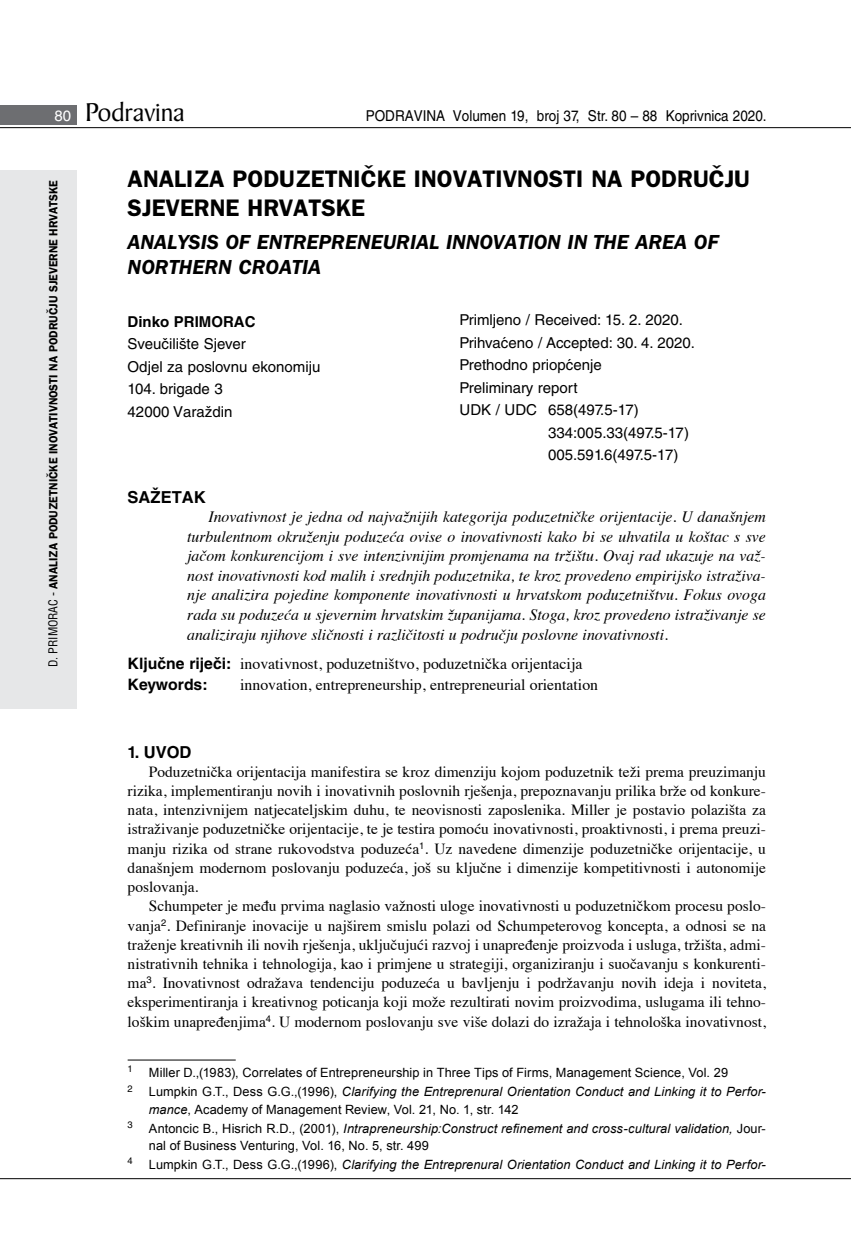
<style>
.page{position:relative;width:851px;height:1234px;background:#fff}
.page>*{position:absolute;margin:0;border:0;box-sizing:border-box;transform-origin:0 0}
.t1{font:27.6px "Baker Signet BT";color:#000}
.t2{font:600 24px/28.8px "ITC Franklin Gothic Skin 29";color:#000}
.t3{font:italic 600 21px/25.2px "ITC Franklin Gothic Skin 29";color:#000}
.t4{font:700 16.5px "Helvetica LT Skin 29";color:#000}
.t5{font:italic 15.75px/19.5px "Times";color:#000;text-align:justify}
.t6{font:15.75px "Times";color:#000}
.t7{font:700 15.75px "Helvetica LT Skin 29";color:#000}
.t8{font:15.45px/19.2px "Times";color:#000;text-align:justify}
.t9{font:15px/22.5px "Helvetica LT Skin 29";color:#000}
.t10{font:15px "Helvetica LT Skin 29";color:#000;scale:.9 1}
.t11{font:700 15px "Helvetica LT Skin 29";color:#000}
.t12{font:12.75px/17.1px "Arial";letter-spacing:.01em;color:#000}
.t13{font:italic 12.75px "Arial";letter-spacing:.01em;color:#000}
.t14{font:600 12px "ITC Franklin Gothic Skin 29";letter-spacing:-.005em;color:#000;scale:.95 1}
.t15{font:9.45px "Helvetica LT Skin 29";color:#000}
.s1{font-family:"Helvetica LT Skin 29";font-size:15px;color:#fff}
.s2{font-family:"Helvetica LT Skin 29";font-weight:400;font-stretch:condensed}
.s3{font-family:"Helvetica LT Skin 29";font-weight:700}
.s4{font-style:italic}
.s5{font-style:normal}
</style>
<div class="page">
<div style="left:0;top:170px;width:77px;height:538px;background:#e6e7e8"></div>
<div style="left:0;top:105px;width:77px;height:19px;background:#6d6e71"></div>
<hr style="left:0;top:127px;width:850px;height:1px;background:#000">
<hr style="left:0;top:1177px;width:850px;height:1px;background:#000">
<hr style="left:128px;top:1059px;width:108px;height:1px;background:#000">
<h1 class="t1" style="left:55px;top:95px;width:131px"><span class="s1">80</span> Podravina</h1>
<p class="t10" style="left:365px;top:107px;width:447px">PODRAVINA Volumen 19, broj 37, Str. 80 – 88 Koprivnica 2020.</p>
<p class="t14" style="left:46px;top:667px;width:514px;rotate:-90deg"><span class="s2">D. PRIMORAC -</span> ANALIZA PODUZETNIČKE INOVATIVNOSTI NA PODRUČJU SJEVERNE HRVATSKE</p>
<h2 class="t2" style="left:128px;top:164px;width:624px">ANALIZA PODUZETNIČKE INOVATIVNOSTI NA PODRUČJU<br>SJEVERNE HRVATSKE</h2>
<h3 class="t3" style="left:128px;top:230px;width:592px">ANALYSIS OF ENTREPRENEURIAL INNOVATION IN THE AREA OF<br>NORTHERN CROATIA</h3>
<p class="t11" style="left:128px;top:312px;width:129px">Dinko PRIMORAC</p>
<p class="t9" style="left:128px;top:332px;width:194px">Sveučilište Sjever<br>Odjel za poslovnu ekonomiju<br>104. brigade 3<br>42000 Varaždin</p>
<p class="t9" style="left:459px;top:308px;width:225px">Primljeno / Received: 15. 2. 2020.</p>
<p class="t9" style="left:459px;top:331px;width:237px">Prihvaćeno / Accepted: 30. 4. 2020.</p>
<p class="t9" style="left:459px;top:353px;width:144px">Prethodno priopćenje</p>
<p class="t9" style="left:459px;top:376px;width:120px">Preliminary report</p>
<p class="t9" style="left:459px;top:398px;width:181px">UDK / UDC 658(497.5-17)</p>
<p class="t9" style="left:548px;top:421px;width:142px">334:005.33(497.5-17)</p>
<p class="t9" style="left:548px;top:443px;width:132px">005.591.6(497.5-17)</p>
<p class="t4" style="left:128px;top:487px;width:79px">SAŽETAK</p>
<p class="t5" style="left:187px;top:506px;width:580px;text-indent:21px">Inovativnost je jedna od najvažnijih kategorija poduzetničke orijentacije. U današnjem turbulentnom okruženju poduzeća ovise o inovativnosti kako bi se uhvatila u koštac s sve jačom konkurencijom i sve intenzivnijim promjenama na tržištu. Ovaj rad ukazuje na važ&shy;nost inovativnosti kod malih i srednjih poduzetnika, te kroz provedeno empirijsko istraživa&shy;nje analizira pojedine komponente inovativnosti u hrvatskom poduzetništvu. Fokus ovoga rada su poduzeća u sjevernim hrvatskim županijama. Stoga, kroz provedeno istraživanje se analiziraju njihove sličnosti i različitosti u području poslovne inovativnosti.</p>
<p class="t6" style="left:128px;top:649px;width:456px"><span class="s3">Ključne riječi:</span> inovativnost, poduzetništvo, poduzetnička orijentacija</p>
<p class="t7" style="left:128px;top:674px;width:81px">Keywords:</p>
<p class="t6" style="left:240px;top:669px;width:359px">innovation, entrepreneurship, entrepreneurial orientation</p>
<p class="t4" style="left:128px;top:741px;width:65px">1. UVOD</p>
<p class="t8" style="left:128px;top:760px;width:639px;text-indent:21px">Poduzetnička orijentacija manifestira se kroz dimenziju kojom poduzetnik teži prema preuzimanju rizika, implementiranju novih i inovativnih poslovnih rješenja, prepoznavanju prilika brže od konkure&shy;nata, intenzivnijem natjecateljskim duhu, te neovisnosti zaposlenika. Miller je postavio polazišta za istraživanje poduzetničke orijentacije, te je testira pomoću inovativnosti, proaktivnosti, i prema preuzi&shy;manju rizika od strane rukovodstva poduzeća<sup>1</sup>. Uz navedene dimenzije poduzetničke orijentacije, u današnjem modernom poslovanju poduzeća, još su ključne i dimenzije kompetitivnosti i autonomije poslovanja.</p>
<p class="t8" style="left:128px;top:895px;width:639px;text-indent:21px">Schumpeter je među prvima naglasio važnosti uloge inovativnosti u poduzetničkom procesu poslo&shy;vanja<sup>2</sup>. Definiranje inovacije u najširem smislu polazi od Schumpeterovog koncepta, a odnosi se na traženje kreativnih ili novih rješenja, uključujući razvoj i unapređenje proizvoda i usluga, tržišta, admi&shy;nistrativnih tehnika i tehnologija, kao i primjene u strategiji, organiziranju i suočavanju s konkurenti&shy;ma<sup>3</sup>. Inovativnost odražava tendenciju poduzeća u bavljenju i podržavanju novih ideja i noviteta, eksperimentiranja i kreativnog poticanja koji može rezultirati novim proizvodima, uslugama ili tehno&shy;loškim unapređenjima<sup>4</sup>. U modernom poslovanju sve više dolazi do izražaja i tehnološka inovativnost,</p>
<p class="t15" style="left:128px;top:1063px;width:7px">1</p>
<p class="t12" style="left:149px;top:1063px;width:580px">Miller D.,(1983), Correlates of Entrepreneurship in Three Tips of Firms, Management Science, Vol. 29</p>
<p class="t15" style="left:128px;top:1082px;width:7px">2</p>
<p class="t12" style="left:149px;top:1083px;width:618px">Lumpkin G.T., Dess G.G.,(1996), <span class="s4">Clarifying the Entreprenural Orientation Conduct and Linking it to Perfor&shy;mance</span>, Academy of Management Review, Vol. 21, No. 1, str. 142</p>
<p class="t15" style="left:128px;top:1118px;width:7px">3</p>
<p class="t12" style="left:149px;top:1119px;width:618px">Antoncic B., Hisrich R.D., (2001), <span class="s4">Intrapreneurship:Construct refinement and cross-cultural validation,</span> Jour&shy;nal of Business Venturing, Vol. 16, No. 5, str. 499</p>
<p class="t15" style="left:128px;top:1155px;width:7px">4</p>
<p class="t13" style="left:149px;top:1156px;width:618px"><span class="s5">Lumpkin G.T., Dess G.G.,(1996),</span> Clarifying the Entreprenural Orientation Conduct and Linking it to Perfor-</p>
</div>
